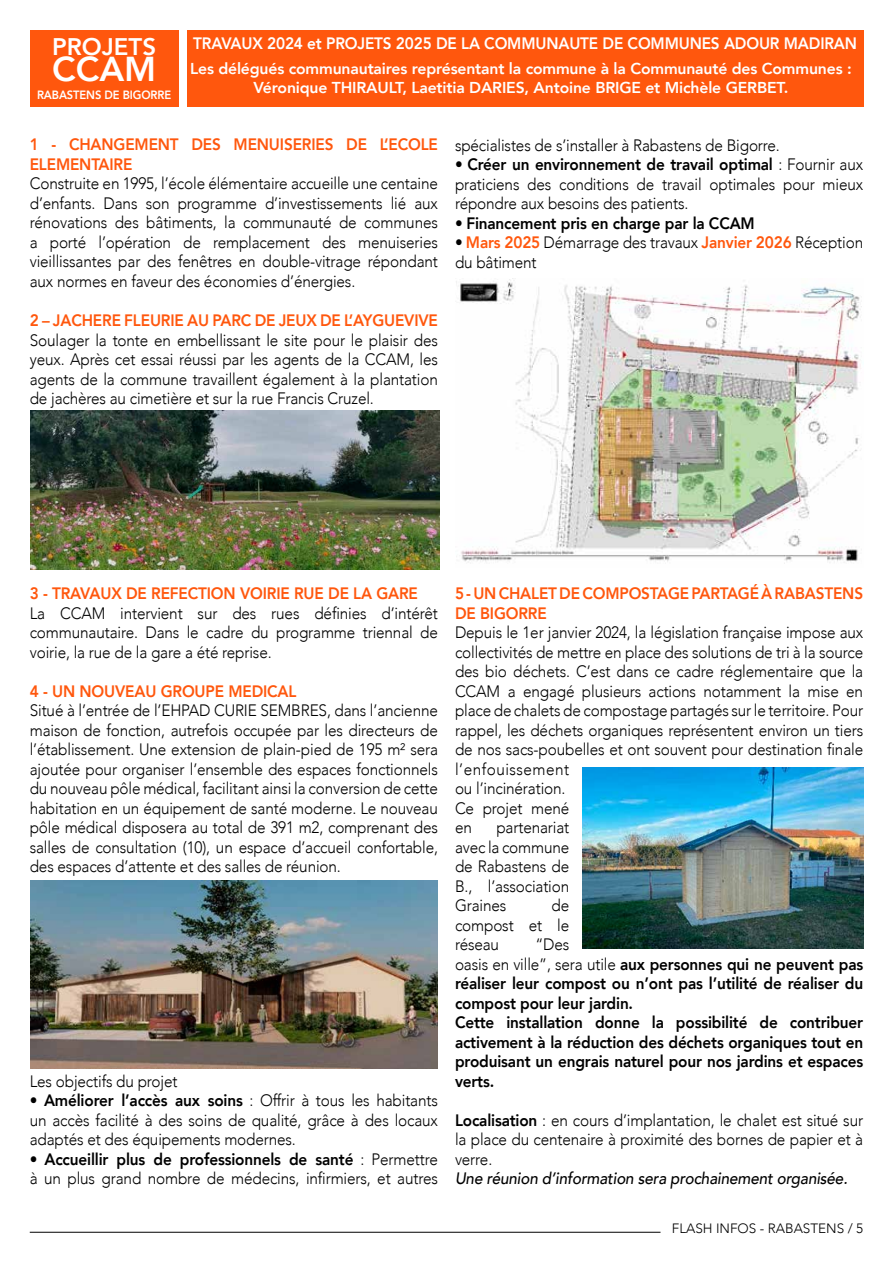
<style>
.page{position:relative;width:893px;height:1263px;background:#fff}
.page>*{position:absolute;margin:0;border:0;box-sizing:border-box;transform-origin:0 0}
.t1{font:800 34.5px "Avenir";color:#fff}
.t2{font:800 24px "Avenir";color:#fff}
.t3{font:300 16.5px/19.5px "Avenir";letter-spacing:-.01em;color:#000;text-align:justify;scale:.93 1}
.t4{font:800 16.5px/19.5px "Avenir";letter-spacing:-.01em;color:#000;scale:.93 1}
.t5{font:800 16.5px/19.5px "Avenir";letter-spacing:-.01em;color:#ff570d;scale:.93 1}
.t6{font:800 16.5px "Avenir";letter-spacing:-.01em;color:#fff;scale:.93 1}
.t7{font:italic 500 16.5px "Avenir";letter-spacing:-.01em;color:#000;scale:.93 1}
.t8{font:800 15.75px/18.9px "Avenir";letter-spacing:-.01em;color:#fff;text-align:center}
.t9{font:300 13.5px "Avenir";color:#000}
.t10{font:800 12px "Avenir";letter-spacing:-.01em;color:#fff;scale:.93 1}
.s1{font-weight:800}
.s2{font-weight:300}
.s3{font-weight:800;color:#ff570d}
</style>
<div class="page">
<hr style="left:30px;top:1232px;width:630px;height:1px;background:#000">
<div style="left:30px;top:30px;width:149px;height:76px;background:#ff570d"></div>
<div style="left:187px;top:30px;width:676px;height:76px;background:#ff570d"></div>
<img style="left:30px;top:410px;width:409px;height:160px">
<img style="left:456px;top:279px;width:406px;height:285px">
<img style="left:30px;top:881px;width:408px;height:187px">
<img style="left:582px;top:768px;width:281px;height:180px">
<h2 class="t2" style="left:52px;top:28px;width:105px">PROJETS</h2>
<h1 class="t1" style="left:52px;top:42px;width:106px">CCAM</h1>
<p class="t10" style="left:37px;top:85px;width:146px">RABASTENS DE BIGORRE</p>
<p class="t6" style="left:193px;top:31px;width:715px">TRAVAUX 2024 et PROJETS 2025 DE LA COMMUNAUTE DE COMMUNES ADOUR MADIRAN</p>
<p class="t8" style="left:190px;top:59px;width:663px">Les délégués communautaires représentant la commune à la Communauté des Communes :<br>Véronique THIRAULT, Laetitia DARIES, Antoine BRIGE et Michèle GERBET.</p>
<p class="t5" style="left:30px;top:135px;width:440px">1 - CHANGEMENT DES MENUISERIES DE L’ECOLE<br>ELEMENTAIRE</p>
<p class="t3" style="left:30px;top:174px;width:440px">Construite en 1995, l’école élémentaire accueille une centaine d’enfants. Dans son programme d’investissements lié aux rénovations des bâtiments, la communauté de communes a porté l’opération de remplacement des menuiseries vieillissantes par des fenêtres en double-vitrage répondant aux normes en faveur des économies d’énergies.</p>
<p class="t5" style="left:30px;top:310px;width:440px">2 – JACHERE FLEURIE AU PARC DE JEUX DE L’AYGUEVIVE</p>
<p class="t3" style="left:30px;top:330px;width:440px">Soulager la tonte en embellissant le site pour le plaisir des yeux. Après cet essai réussi par les agents de la CCAM, les agents de la commune travaillent également à la plantation de jachères au cimetière et sur la rue Francis Cruzel.</p>
<p class="t3" style="left:455px;top:135px;width:351px">spécialistes de s’installer à Rabastens de Bigorre.</p>
<p class="t3" style="left:455px;top:155px;width:440px">• <span class="s1">Créer un environnement de travail optimal</span> : Fournir aux praticiens des conditions de travail optimales pour mieux répondre aux besoins des patients.</p>
<p class="t4" style="left:455px;top:213px;width:324px"><span class="s2">•</span> Financement pris en charge par la CCAM</p>
<p class="t3" style="left:455px;top:233px;width:440px">• <span class="s3">Mars 2025</span> Démarrage des travaux <span class="s3">Janvier 2026</span> Réception du bâtiment</p>
<p class="t5" style="left:30px;top:584px;width:419px">3 - TRAVAUX DE REFECTION VOIRIE RUE DE LA GARE</p>
<p class="t3" style="left:30px;top:603px;width:440px">La CCAM intervient sur des rues définies d’intérêt communautaire. Dans le cadre du programme triennal de voirie, la rue de la gare a été reprise.</p>
<p class="t5" style="left:30px;top:681px;width:288px">4 - UN NOUVEAU GROUPE MEDICAL</p>
<p class="t3" style="left:30px;top:701px;width:440px">Situé à l’entrée de l’EHPAD CURIE SEMBRES, dans l’ancienne maison de fonction, autrefois occupée par les directeurs de l’établissement. Une extension de plain-pied de 195 m² sera ajoutée pour organiser l’ensemble des espaces fonctionnels du nouveau pôle médical, facilitant ainsi la conversion de cette habitation en un équipement de santé moderne. Le nouveau pôle médical disposera au total de 391 m2, comprenant des salles de consultation (10), un espace d’accueil confortable, des espaces d’attente et des salles de réunion.</p>
<p class="t3" style="left:30px;top:1071px;width:160px">Les objectifs du projet</p>
<p class="t3" style="left:30px;top:1091px;width:440px">• <span class="s1">Améliorer l’accès aux soins</span> : Offrir à tous les habitants un accès facilité à des soins de qualité, grâce à des locaux adaptés et des équipements modernes.</p>
<p class="t3" style="left:30px;top:1149px;width:440px">• <span class="s1">Accueillir plus de professionnels de santé</span> : Permettre à un plus grand nombre de médecins, infirmiers, et autres</p>
<p class="t5" style="left:455px;top:584px;width:440px">5 - UN CHALET DE COMPOSTAGE PARTAGÉ À RABASTENS<br>DE BIGORRE</p>
<p class="t3" style="left:455px;top:623px;width:440px;text-align:left">Depuis le 1er janvier 2024, la législation française impose aux collectivités de mettre en place des solutions de tri à la source des bio déchets. C’est dans ce cadre réglementaire que la CCAM a engagé plusieurs actions notamment la mise en place de chalets de compostage partagés sur le territoire. Pour rappel, les déchets organiques représentent environ un tiers de nos sacs-poubelles et ont souvent pour destination finale l’enfouissement<br>ou l’incinération.<br>Ce projet mené<br>en</p>
<p class="t3" style="left:455px;top:818px;width:124px;text-indent:41px">partenariat avec la commune de Rabastens de B., l’association Graines</p>
<p class="t3" style="left:455px;top:896px;width:124px;text-indent:97px">de compost et le réseau</p>
<p class="t4" style="left:455px;top:935px;width:440px;text-indent:80px"><span class="s2">“Des<br>oasis en ville”, sera utile</span> aux personnes qui ne peuvent pas réaliser leur compost ou n’ont pas l’utilité de réaliser du compost pour leur jardin.<br>Cette installation donne la possibilité de contribuer activement à la réduction des déchets organiques tout en produisant un engrais naturel pour nos jardins et espaces verts.</p>
<p class="t3" style="left:455px;top:1110px;width:440px"><span class="s1">Localisation</span> : en cours d’implantation, le chalet est situé sur la place du centenaire à proximité des bornes de papier et à verre.</p>
<p class="t7" style="left:455px;top:1169px;width:424px">Une réunion d’information sera prochainement organisée.</p>
<p class="t9" style="left:672px;top:1220px;width:193px">FLASH INFOS - RABASTENS / 5</p>
</div>
